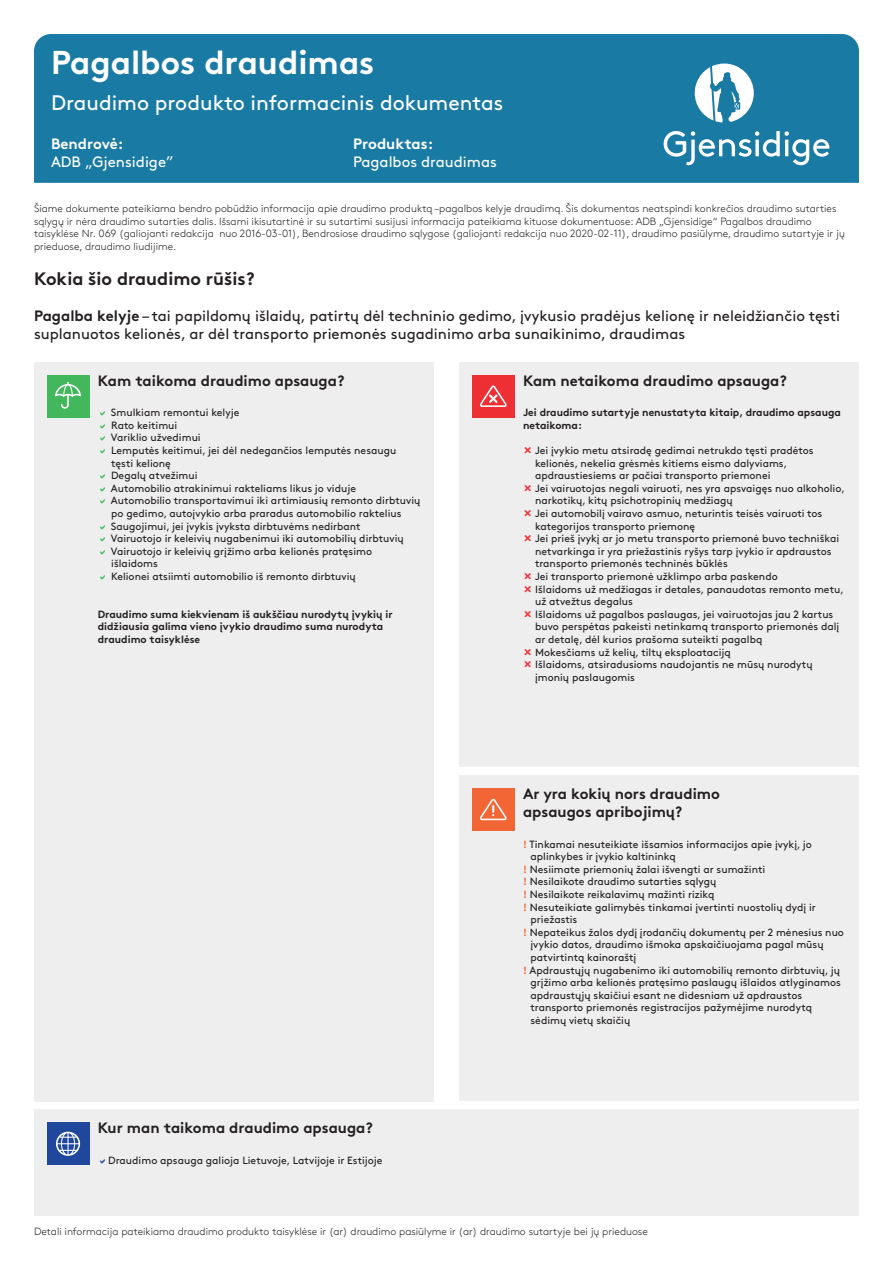
<style>
.page{position:relative;width:893px;height:1263px;background:#fff}
.page>*{position:absolute;margin:0;border:0;box-sizing:border-box;transform-origin:0 0}
.t1{font:33px "Gjen Brown OT Bold Alt";color:#fff}
.t2{font:21px "Gjen Brown OT";color:#fff}
.t3{font:18px "Gjen Brown OT Bold Alt";color:#231f20}
.t4{font:15px/18px "Gjen Brown OT";color:#231f20}
.t5{font:15px/18px "Gjen Brown OT Bold Alt";color:#231f20}
.t6{font:15px "Gjen Brown OT";color:#fff}
.t7{font:15px "Gjen Brown OT Bold Alt";color:#fff}
.t8{font:10.5px/12.6px "Gjen Brown OT";color:#231f20}
.t9{font:300 10.5px/12.6px "Gjen Brown OT";color:#231f20}
.t10{font:10.5px/12.6px "Gjen Brown OT Bold Alt";color:#231f20}
.s1{font-family:"Gjen Brown OT Bold Alt"}
.s2{font-family:"Gjen Brown OT Bold Alt";color:#f26535}
</style>
<div class="page">
<div style="left:34px;top:34px;width:825px;height:149px;background:#197aa4"></div>
<svg style="left:664px;top:131px;width:165px;height:34px"></svg>
<svg style="left:695px;top:64px;width:59px;height:58px"></svg>
<div style="left:34px;top:362px;width:400px;height:739px;background:#eeeeef"></div>
<div style="left:459px;top:362px;width:400px;height:405px;background:#eeeeef"></div>
<div style="left:47px;top:375px;width:42px;height:42px;background:#43b75c"></div>
<svg style="left:55px;top:382px;width:26px;height:27px"></svg>
<div style="left:472px;top:375px;width:42px;height:42px;background:#ee3034"></div>
<svg style="left:480px;top:385px;width:27px;height:22px"></svg>
<div style="left:459px;top:775px;width:400px;height:326px;background:#eeeeef"></div>
<div style="left:472px;top:788px;width:42px;height:43px;background:#f26535"></div>
<svg style="left:480px;top:799px;width:27px;height:21px"></svg>
<div style="left:34px;top:1110px;width:825px;height:106px;background:#eeeeef"></div>
<div style="left:47px;top:1122px;width:42px;height:43px;background:#1f479c"></div>
<svg style="left:56px;top:1132px;width:24px;height:24px"></svg>
<h1 class="t1" style="left:51px;top:36px;width:325px">Pagalbos draudimas</h1>
<h2 class="t2" style="left:51px;top:87px;width:454px">Draudimo produkto informacinis dokumentas</h2>
<h3 class="t7" style="left:51px;top:132px;width:74px">Bendrovė:</h3>
<h3 class="t6" style="left:51px;top:150px;width:124px">ADB „Gjensidige”</h3>
<h3 class="t7" style="left:353px;top:132px;width:82px">Produktas:</h3>
<h3 class="t6" style="left:353px;top:150px;width:145px">Pagalbos draudimas</h3>
<p class="t9" style="left:34px;top:201px;width:812px">Šiame dokumente pateikiama bendro pobūdžio informacija apie draudimo produktą –pagalbos kelyje draudimą. Šis dokumentas neatspindi konkrečios draudimo sutarties sąlygų ir nėra draudimo sutarties dalis. Išsami ikisutartinė ir su sutartimi susijusi informacija pateikiama kituose dokumentuose: ADB „Gjensidige“ Pagalbos draudimo taisyklėse Nr. 069 (galiojanti redakcija nuo 2016-03-01), Bendrosiose draudimo sąlygose (galiojanti redakcija nuo 2020-02-11), draudimo pasiūlyme, draudimo sutartyje ir jų prieduose, draudimo liudijime.</p>
<h3 class="t3" style="left:34px;top:264px;width:222px">Kokia šio draudimo rūšis?</h3>
<h3 class="t4" style="left:34px;top:306px;width:808px"><span class="s1">Pagalba kelyje</span> – tai papildomų išlaidų, patirtų dėl techninio gedimo, įvykusio pradėjus kelionę ir neleidžiančio tęsti suplanuotos kelionės, ar dėl transporto priemonės sugadinimo arba sunaikinimo, draudimas</h3>
<h3 class="t5" style="left:98px;top:370px;width:248px">Kam taikoma draudimo apsauga?</h3>
<p class="t8" style="left:111px;top:405px;width:311px">Smulkiam remontui kelyje<br>Rato keitimui<br>Variklio užvedimui<br>Lemputės keitimui, jei dėl nedegančios lemputės nesaugu tęsti kelionę<br>Degalų atvežimui<br>Automobilio atrakinimui rakteliams likus jo viduje<br>Automobilio transportavimui iki artimiausių remonto dirbtuvių po gedimo, autoįvykio arba praradus automobilio raktelius Saugojimui, jei įvykis įvyksta dirbtuvėms nedirbant<br>Vairuotojo ir keleivių nugabenimui iki automobilių dirbtuvių Vairuotojo ir keleivių grįžimo arba kelionės pratęsimo išlaidoms<br>Kelionei atsiimti automobilio iš remonto dirbtuvių</p>
<p class="t10" style="left:98px;top:607px;width:296px">Draudimo suma kiekvienam iš aukščiau nurodytų įvykių ir didžiausia galima vieno įvykio draudimo suma nurodyta draudimo taisyklėse</p>
<h3 class="t5" style="left:523px;top:370px;width:265px">Kam netaikoma draudimo apsauga?</h3>
<p class="t10" style="left:523px;top:405px;width:319px">Jei draudimo sutartyje nenustatyta kitaip, draudimo apsauga netaikoma:</p>
<p class="t8" style="left:535px;top:443px;width:311px">Jei įvykio metu atsiradę gedimai netrukdo tęsti pradėtos kelionės, nekelia grėsmės kitiems eismo dalyviams, apdraustiesiems ar pačiai transporto priemonei<br>Jei vairuotojas negali vairuoti, nes yra apsvaigęs nuo alkoholio, narkotikų, kitų psichotropinių medžiagų<br>Jei automobilį vairavo asmuo, neturintis teisės vairuoti tos kategorijos transporto priemonę<br>Jei prieš įvykį ar jo metu transporto priemonė buvo techniškai netvarkinga ir yra priežastinis ryšys tarp įvykio ir apdraustos transporto priemonės techninės būklės<br>Jei transporto priemonė užklimpo arba paskendo<br>Išlaidoms už medžiagas ir detales, panaudotas remonto metu, už atvežtus degalus<br>Išlaidoms už pagalbos paslaugas, jei vairuotojas jau 2 kartus buvo perspėtas pakeisti netinkamą transporto priemonės dalį ar detalę, dėl kurios prašoma suteikti pagalbą<br>Mokesčiams už kelių, tiltų eksploataciją<br>Išlaidoms, atsiradusioms naudojantis ne mūsų nurodytų įmonių paslaugomis</p>
<h3 class="t5" style="left:98px;top:1117px;width:277px">Kur man taikoma draudimo apsauga?</h3>
<p class="t8" style="left:108px;top:1153px;width:276px">Draudimo apsauga galioja Lietuvoje, Latvijoje ir Estijoje</p>
<h3 class="t5" style="left:523px;top:783px;width:198px">Ar yra kokių nors draudimo apsaugos apribojimų?</h3>
<p class="t8" style="left:523px;top:837px;width:290px"><span class="s2">!</span> Tinkamai nesuteikiate išsamios informacijos apie įvykį, jo</p>
<p class="t8" style="left:530px;top:849px;width:147px">aplinkybes ir įvykio kaltininką</p>
<p class="t8" style="left:523px;top:862px;width:244px"><span class="s2">!</span> Nesiimate priemonių žalai išvengti ar sumažinti</p>
<p class="t8" style="left:523px;top:874px;width:195px"><span class="s2">!</span> Nesilaikote draudimo sutarties sąlygų</p>
<p class="t8" style="left:523px;top:887px;width:193px"><span class="s2">!</span> Nesilaikote reikalavimų mažinti riziką</p>
<p class="t8" style="left:523px;top:900px;width:294px"><span class="s2">!</span> Nesuteikiate galimybės tinkamai įvertinti nuostolių dydį ir</p>
<p class="t8" style="left:530px;top:912px;width:48px">priežastis</p>
<p class="t8" style="left:523px;top:925px;width:322px"><span class="s2">!</span> Nepateikus žalos dydį įrodančių dokumentų per 2 mėnesius nuo</p>
<p class="t8" style="left:530px;top:937px;width:295px">įvykio datos, draudimo išmoka apskaičiuojama pagal mūsų</p>
<p class="t8" style="left:530px;top:950px;width:107px">patvirtintą kainoraštį</p>
<p class="t8" style="left:523px;top:963px;width:319px"><span class="s2">!</span> Apdraustųjų nugabenimo iki automobilių remonto dirbtuvių, jų</p>
<p class="t8" style="left:530px;top:975px;width:312px">grįžimo arba kelionės pratęsimo paslaugų išlaidos atlyginamos</p>
<p class="t8" style="left:530px;top:988px;width:273px">apdraustųjų skaičiui esant ne didesniam už apdraustos</p>
<p class="t8" style="left:530px;top:1000px;width:283px">transporto priemonės registracijos pažymėjime nurodytą</p>
<p class="t8" style="left:530px;top:1013px;width:101px">sėdimų vietų skaičių</p>
<p class="t9" style="left:34px;top:1224px;width:615px">Detali informacija pateikiama draudimo produkto taisyklėse ir (ar) draudimo pasiūlyme ir (ar) draudimo sutartyje bei jų prieduose</p>
</div>
